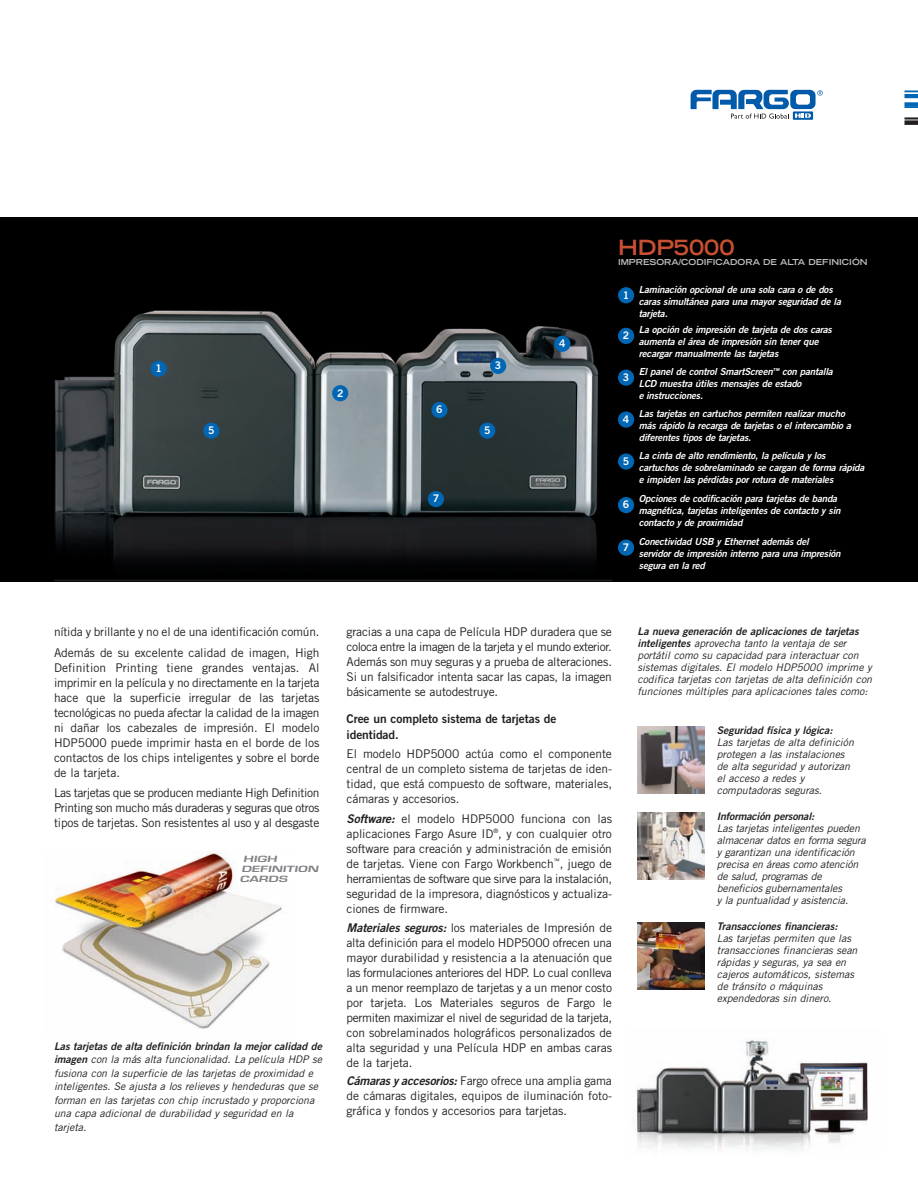
<style>
.page{position:relative;width:918px;height:1188px;background:#fff}
.page>*{position:absolute;margin:0;border:0;box-sizing:border-box;transform-origin:0 0}
.t1{font:700 expanded 21px "Trade Gothic LT Std";color:#c84f32}
.t2{font:12px/15px "Trade Gothic LT Std";letter-spacing:-.005em;color:#231f20;text-align:justify}
.t3{font:12px/15.8px "Trade Gothic LT Std Bd 2";letter-spacing:-.005em;color:#231f20}
.t4{font:italic 10.5px/12px "Trade Gothic LT Std";color:#231f20}
.t5{font:10.5px "Trade Gothic LT Std Bd 2 Obl";color:#231f20}
.t6{font:10.5px "Trade Gothic LT Std Bd 2";color:#fff}
.t7{font:9.75px/12px "Trade Gothic LT Std Bd 2 Obl";letter-spacing:-.02em;color:#fff}
.t8{font:italic 600 8.4px/10.1px "Eurostile";color:#808285;scale:1.61 1}
.t9{font:700 expanded 8.25px "Trade Gothic LT Std";color:#bcbdc0}
.s1{font-family:"Trade Gothic LT Std Bd 2 Obl";font-style:normal}
.s2{font-family:"Trade Gothic LT Std Bd 2 Obl"}
</style>
<div class="page">
<div style="left:0;top:218px;width:918px;height:364px;background:#000"></div>
<img style="left:54px;top:310px;width:545px;height:252px">
<div style="left:618px;top:287px;width:16px;height:16px;background:#0166b3;border-radius:50%"></div>
<div style="left:618px;top:411px;width:16px;height:17px;background:#0166b3;border-radius:50%"></div>
<div style="left:618px;top:370px;width:16px;height:16px;background:#0166b3;border-radius:50%"></div>
<div style="left:618px;top:328px;width:16px;height:16px;background:#0166b3;border-radius:50%"></div>
<img style="left:637px;top:727px;width:67px;height:67px">
<img style="left:637px;top:922px;width:67px;height:68px">
<div style="left:618px;top:453px;width:16px;height:17px;background:#0166b3;border-radius:50%"></div>
<div style="left:618px;top:497px;width:16px;height:16px;background:#0166b3;border-radius:50%"></div>
<div style="left:332px;top:385px;width:16px;height:16px;background:#0166b3;border-radius:50%"></div>
<div style="left:479px;top:423px;width:16px;height:16px;background:#0166b3;border-radius:50%"></div>
<div style="left:203px;top:423px;width:16px;height:16px;background:#0166b3;border-radius:50%"></div>
<div style="left:431px;top:402px;width:17px;height:16px;background:#0166b3;border-radius:50%"></div>
<div style="left:618px;top:540px;width:16px;height:16px;background:#0166b3;border-radius:50%"></div>
<div style="left:428px;top:491px;width:16px;height:16px;background:#0166b3;border-radius:50%"></div>
<img style="left:638px;top:812px;width:66px;height:67px">
<hr style="left:54px;top:580px;width:559px;height:1px;background:#231f20">
<hr style="left:904px;top:94px;width:14px;height:4px;background:#0166b3">
<div style="left:904px;top:102px;width:14px;height:5px;background:#0166b3"></div>
<svg style="left:904px;top:106px;width:14px;height:2px"></svg>
<svg style="left:904px;top:91px;width:14px;height:1px"></svg>
<hr style="left:904px;top:117px;width:14px;height:3px;background:#231f20">
<div style="left:904px;top:120px;width:14px;height:5px;background:#231f20"></div>
<div style="left:490px;top:358px;width:16px;height:16px;background:#0166b3;border-radius:50%"></div>
<div style="left:151px;top:361px;width:16px;height:16px;background:#0166b3;border-radius:50%"></div>
<div style="left:554px;top:336px;width:16px;height:16px;background:#0166b3;border-radius:50%"></div>
<img style="left:55px;top:851px;width:227px;height:178px">
<img style="left:636px;top:1040px;width:232px;height:110px">
<div style="left:238px;top:855px;width:98px;height:29px;background:#fff"></div>
<svg style="left:793px;top:111px;width:20px;height:9px"></svg>
<svg style="left:691px;top:90px;width:132px;height:29px"></svg>
<p class="t6" style="left:155px;top:365px;width:8px">1</p>
<p class="t6" style="left:495px;top:362px;width:8px">3</p>
<p class="t6" style="left:337px;top:389px;width:8px">2</p>
<p class="t6" style="left:436px;top:406px;width:8px">6</p>
<p class="t6" style="left:208px;top:426px;width:8px">5</p>
<p class="t6" style="left:484px;top:426px;width:8px">5</p>
<p class="t6" style="left:433px;top:495px;width:8px">7</p>
<p class="t6" style="left:559px;top:340px;width:8px">4</p>
<h1 class="t1" style="left:618px;top:239px;width:118px">HDP5000</h1>
<p class="t9" style="left:618px;top:259px;width:251px">IMPRESORA/CODIFICADORA DE ALTA DEFINICIÓN</p>
<p class="t6" style="left:623px;top:291px;width:8px">1</p>
<p class="t6" style="left:623px;top:332px;width:8px">2</p>
<p class="t7" style="left:639px;top:284px;width:204px">Laminación opcional de una sola cara o de dos caras simultánea para una mayor seguridad de la tarjeta.</p>
<p class="t7" style="left:639px;top:324px;width:195px">La opción de impresión de tarjeta de dos caras aumenta el área de impresión sin tener que recargar manualmente las tarjetas</p>
<p class="t6" style="left:623px;top:373px;width:8px">3</p>
<p class="t7" style="left:639px;top:366px;width:195px">El panel de control SmartScreen<sup>™</sup> con pantalla<br>LCD muestra útiles mensajes de estado<br>e instrucciones.</p>
<p class="t6" style="left:623px;top:415px;width:8px">4</p>
<p class="t7" style="left:639px;top:408px;width:214px">Las tarjetas en cartuchos permiten realizar mucho más rápido la recarga de tarjetas o el intercambio a diferentes tipos de tarjetas.</p>
<p class="t6" style="left:623px;top:457px;width:8px">5</p>
<p class="t7" style="left:639px;top:450px;width:227px">La cinta de alto rendimiento, la película y los cartuchos de sobrelaminado se cargan de forma rápida e impiden las pérdidas por rotura de materiales</p>
<p class="t6" style="left:623px;top:501px;width:8px">6</p>
<p class="t7" style="left:639px;top:494px;width:203px">Opciones de codificación para tarjetas de banda magnética, tarjetas inteligentes de contacto y sin contacto y de proximidad</p>
<p class="t6" style="left:623px;top:543px;width:8px">7</p>
<p class="t7" style="left:639px;top:536px;width:203px">Conectividad USB y Ethernet además del servidor de impresión interno para una impresión segura en la red</p>
<p class="t2" style="left:54px;top:623px;width:267px;line-height:20.4px">nítida y brillante y no el de una identificación común.<br>Además de su excelente calidad de imagen, High</p>
<p class="t2" style="left:54px;top:661px;width:267px">Definition Printing tiene grandes ventajas. Al imprimir en la película y no directamente en la tarjeta hace que la superficie irregular de las tarjetas tecnológicas no pueda afectar la calidad de la imagen ni dañar los cabezales de impresión. El modelo HDP5000 puede imprimir hasta en el borde de los contactos de los chips inteligentes y sobre el borde de la tarjeta.</p>
<p class="t2" style="left:54px;top:787px;width:267px">Las tarjetas que se producen mediante High Definition Printing son mucho más duraderas y seguras que otros tipos de tarjetas. Son resistentes al uso y al desgaste</p>
<p class="t8" style="left:240px;top:855px;width:51px;text-indent:3px">HIGH<br>DEFINITION<br>CARDS</p>
<p class="t5" style="left:54px;top:1042px;width:269px">Las tarjetas de alta definición brindan la mejor calidad de</p>
<p class="t4" style="left:54px;top:1054px;width:270px;line-height:13.5px"><span class="s1">imagen</span> con la más alta funcionalidad. La película HDP se fusiona con la superficie de las tarjetas de proximidad e inteligentes. Se ajusta a los relieves y hendeduras que se forman en las tarjetas con chip incrustado y proporciona una capa adicional de durabilidad y seguridad en la tarjeta.</p>
<p class="t2" style="left:346px;top:626px;width:267px">gracias a una capa de Película HDP duradera que se coloca entre la imagen de la tarjeta y el mundo exterior.<br>Además son muy seguras y a prueba de alteraciones.<br>Si un falsificador intenta sacar las capas, la imagen básicamente se autodestruye.</p>
<p class="t3" style="left:346px;top:712px;width:211px">Cree un completo sistema de tarjetas de identidad.</p>
<p class="t2" style="left:346px;top:747px;width:267px">El modelo HDP5000 actúa como el componente central de un completo sistema de tarjetas de iden&shy;tidad, que está compuesto de software, materiales, cámaras y accesorios.</p>
<p class="t2" style="left:346px;top:813px;width:267px"><span class="s2">Software:</span> el modelo HDP5000 funciona con las aplicaciones Fargo Asure ID<sup>®</sup>, y con cualquier otro software para creación y administración de emisión de tarjetas. Viene con Fargo Workbench<sup>™</sup>, juego de herramientas de software que sirve para la instalación, seguridad de la impresora, diagnósticos y actualiza&shy;ciones de firmware.</p>
<p class="t2" style="left:347px;top:921px;width:267px"><span class="s2">Materiales seguros:</span> los materiales de Impresión de alta definición para el modelo HDP5000 ofrecen una mayor durabilidad y resistencia a la atenuación que las formulaciones anteriores del HDP. Lo cual conlleva a un menor reemplazo de tarjetas y a un menor costo por tarjeta. Los Materiales seguros de Fargo le permiten maximizar el nivel de seguridad de la tarjeta, con sobrelaminados holográficos personalizados de alta seguridad y una Película HDP en ambas caras de la tarjeta.</p>
<p class="t2" style="left:347px;top:1074px;width:267px"><span class="s2">Cámaras y accesorios:</span> Fargo ofrece una amplia gama de cámaras digitales, equipos de iluminación foto&shy;gráfica y fondos y accesorios para tarjetas.</p>
<p class="t5" style="left:638px;top:628px;width:223px">La nueva generación de aplicaciones de tarjetas</p>
<p class="t4" style="left:638px;top:638px;width:236px"><span class="s1">inteligentes</span> aprovecha tanto la ventaja de ser portátil como su capacidad para interactuar con sistemas digitales. El modelo HDP5000 imprime y codifica tarjetas con tarjetas de alta definición con funciones múltiples para aplicaciones tales como:</p>
<p class="t5" style="left:717px;top:727px;width:117px">Seguridad física y lógica:</p>
<p class="t4" style="left:717px;top:738px;width:139px">Las tarjetas de alta definición protegen a las instalaciones de alta seguridad y autorizan el acceso a redes y computadoras seguras.</p>
<p class="t5" style="left:717px;top:812px;width:99px">Información personal:</p>
<p class="t4" style="left:717px;top:823px;width:151px">Las tarjetas inteligentes pueden almacenar datos en forma segura y garantizan una identificación precisa en áreas como atención de salud, programas de beneficios gubernamentales<br>y la puntualidad y asistencia.</p>
<p class="t5" style="left:717px;top:922px;width:122px">Transacciones financieras:</p>
<p class="t4" style="left:717px;top:933px;width:142px">Las tarjetas permiten que las transacciones financieras sean rápidas y seguras, ya sea en cajeros automáticos, sistemas de tránsito o máquinas expendedoras sin dinero.</p>
</div>
